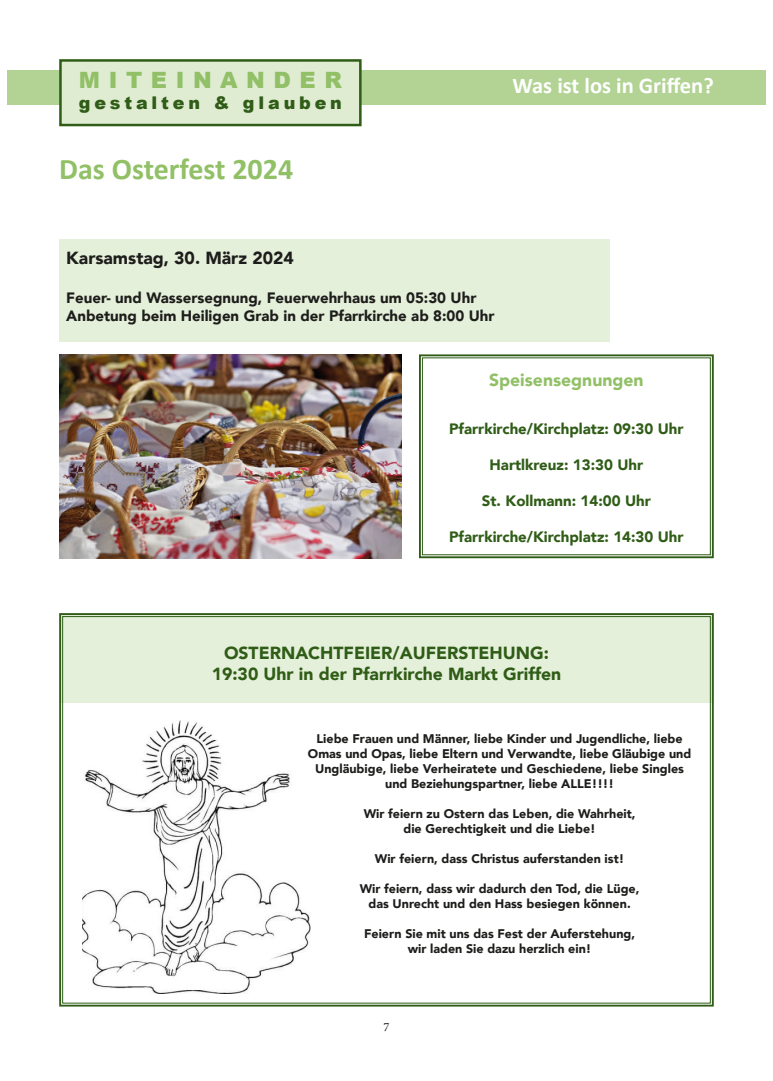
<style>
.page{position:relative;width:773px;height:1081px;background:#fff}
.page>*{position:absolute;margin:0;border:0;box-sizing:border-box;transform-origin:0 0}
.t1{font:700 30px "Calibri";color:#91c067}
.t2{font:700 22.5px "Calibri";color:#fff}
.t3{font:900 22.5px "Arial";letter-spacing:.38em;color:#91c067}
.t4{font:900 17.5px "Avenir";color:#2f5c16}
.t5{font:900 17.5px "Avenir";color:#1d1d1b}
.t6{font:900 17.5px "Arial";letter-spacing:.22em;color:#2f5c16}
.t7{font:900 17.5px "Avenir";color:#91c067}
.t8{font:900 15px "Avenir";color:#2f5c16}
.t9{font:900 15px "Avenir";color:#1d1d1b}
.t10{font:900 12.5px/15px "Avenir";color:#1d1d1b;text-align:center}
.t11{font:12.5px "Minion Pro";color:#1d1d1b}
</style>
<div class="page">
<div style="left:7px;top:70px;width:758px;height:35px;background:#b2d394"></div>
<div style="left:59px;top:239px;width:550px;height:103px;background:#e5f0da"></div>
<img style="left:59px;top:354px;width:342px;height:204px">
<svg style="left:419px;top:354px;width:295px;height:205px"></svg>
<svg style="left:59px;top:613px;width:655px;height:394px"></svg>
<div style="left:60px;top:60px;width:300px;height:65px;background:#dfecd2"></div>
<div style="left:59px;top:59px;width:302px;height:67px;border:2px solid #2f5c16"></div>
<p class="t3" style="left:79px;top:64px;width:264px">MITEINANDER</p>
<p class="t6" style="left:79px;top:90px;width:264px">gestalten &amp; glauben</p>
<p class="t1" style="left:59px;top:150px;width:235px">Das Osterfest 2024</p>
<p class="t2" style="left:512px;top:72px;width:203px">Was ist los in Griffen?</p>
<p class="t5" style="left:66px;top:242px;width:229px">Karsamstag, 30. März 2024</p>
<p class="t9" style="left:66px;top:285px;width:411px">Feuer- und Wassersegnung, Feuerwehrhaus um 05:30 Uhr</p>
<p class="t9" style="left:66px;top:303px;width:430px">Anbetung beim Heiligen Grab in der Pfarrkirche ab 8:00 Uhr</p>
<p class="t7" style="left:489px;top:365px;width:156px">Speisensegnungen</p>
<p class="t8" style="left:449px;top:416px;width:236px">Pfarrkirche/Kirchplatz: 09:30 Uhr</p>
<p class="t8" style="left:489px;top:452px;width:155px">Hartlkreuz: 13:30 Uhr</p>
<p class="t8" style="left:482px;top:488px;width:170px">St. Kollmann: 14:00 Uhr</p>
<p class="t8" style="left:449px;top:524px;width:236px">Pfarrkirche/Kirchplatz: 14:30 Uhr</p>
<p class="t4" style="left:224px;top:637px;width:326px">OSTERNACHTFEIER/AUFERSTEHUNG:</p>
<p class="t4" style="left:212px;top:658px;width:351px">19:30 Uhr in der Pfarrkirche Markt Griffen</p>
<p class="t10" style="left:308px;top:730px;width:385px">Liebe Frauen und Männer, liebe Kinder und Jugendliche, liebe Omas und Opas, liebe Eltern und Verwandte, liebe Gläubige und Ungläubige, liebe Verheiratete und Geschiedene, liebe Singles und Beziehungspartner, liebe ALLE!!!!</p>
<p class="t10" style="left:363px;top:805px;width:273px">Wir feiern zu Ostern das Leben, die Wahrheit,</p>
<p class="t10" style="left:403px;top:820px;width:194px">die Gerechtigkeit und die Liebe!</p>
<p class="t10" style="left:375px;top:850px;width:251px">Wir feiern, dass Christus auferstanden ist!</p>
<p class="t10" style="left:359px;top:880px;width:281px">Wir feiern, dass wir dadurch den Tod, die Lüge,</p>
<p class="t10" style="left:368px;top:895px;width:264px">das Unrecht und den Hass besiegen können.</p>
<p class="t10" style="left:364px;top:925px;width:272px">Feiern Sie mit uns das Fest der Auferstehung,</p>
<p class="t10" style="left:407px;top:940px;width:185px">wir laden Sie dazu herzlich ein!</p>
<p class="t11" style="left:383px;top:1018px;width:7px">7</p>
</div>
